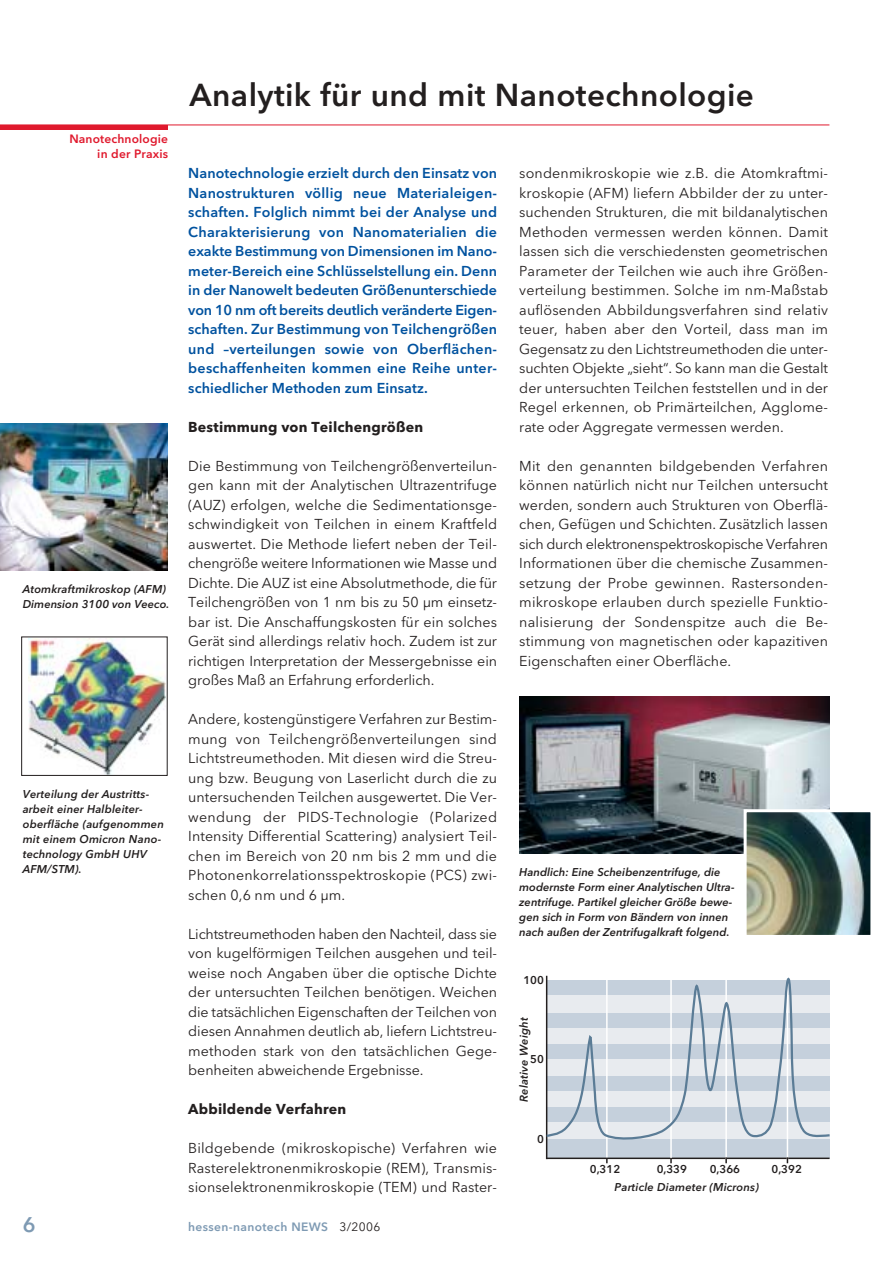
<style>
.page{position:relative;width:893px;height:1263px;background:#fff}
.page>*{position:absolute;margin:0;border:0;box-sizing:border-box;transform-origin:0 0}
.t1{font:600 31.5px "Avenir Next LT Pro";letter-spacing:.01em;color:#231f1f}
.t2{font:600 21px "Avenir Next LT Pro";color:#7e9ab3}
.t3{font:14.25px/19.5px "Avenir Next LT Pro";letter-spacing:.005em;color:#231f1f;text-align:justify}
.t4{font:600 14.25px/19.5px "Avenir Next LT Pro";letter-spacing:.005em;color:#00529f;text-align:justify}
.t5{font:700 14.25px "Avenir Next LT Pro";letter-spacing:.015em;color:#231f1f}
.t6{font:600 12px/15px "Avenir Next LT Pro";letter-spacing:.01em;color:#e0192d;text-align:right}
.t7{font:600 12px "Avenir Next LT Pro";letter-spacing:.03em;color:#7e9ab3}
.t8{font:italic 600 11.25px/15px "Avenir Next LT Pro";color:#231f1f}
.t9{font:600 11.25px "Avenir Next LT Pro";color:#231f1f}
.s1{font-weight:400;color:#231f1f}
</style>
<div class="page">
<hr style="left:0;top:125px;width:829px;height:1px;background:#e0192d">
<hr style="left:0;top:125px;width:167px;height:4px;background:#e0192d">
<img style="left:0;top:424px;width:168px;height:146px">
<img style="left:519px;top:697px;width:310px;height:156px">
<img style="left:747px;top:813px;width:122px;height:121px">
<div style="left:743px;top:809px;width:130px;height:129px;border:3px solid #fff"></div>
<div style="left:546px;top:1140px;width:283px;height:18px;background:#c5d0dc"></div>
<hr style="left:546px;top:976px;width:1px;height:183px;background:#231f1f">
<hr style="left:546px;top:1158px;width:283px;height:1px;background:#231f1f">
<hr style="left:606px;top:972px;width:1px;height:185px;background:#fff">
<hr style="left:670px;top:972px;width:1px;height:186px;background:#fff">
<hr style="left:725px;top:972px;width:2px;height:188px;background:#fff">
<svg style="left:725px;top:1157px;width:2px;height:6px"></svg>
<hr style="left:786px;top:972px;width:2px;height:188px;background:#fff">
<svg style="left:786px;top:1157px;width:2px;height:6px"></svg>
<svg style="left:545px;top:975px;width:285px;height:170px;background:#d2dae2"></svg>
<img style="left:29px;top:639px;width:136px;height:135px">
<div style="left:21px;top:637px;width:147px;height:139px;border:1px solid #231f1f"></div>
<p class="t6" style="left:69px;top:133px;width:100px">Nanotechnologie in der Praxis</p>
<p class="t8" style="left:23px;top:582px;width:148px">Atomkraftmikroskop (AFM)<br>Dimension 3100 von Veeco.</p>
<p class="t8" style="left:23px;top:788px;width:143px">Verteilung der Austritts&shy;arbeit einer Halbleiter&shy;oberfläche (aufgenommen mit einem Omicron Nano&shy;technology GmbH UHV<br>AFM/STM).</p>
<h1 class="t1" style="left:190px;top:83px;width:566px">Analytik für und mit Nanotechnologie</h1>
<p class="t4" style="left:188px;top:165px;width:310px">Nanotechnologie erzielt durch den Einsatz von Nanostrukturen völlig neue Materialeigen&shy;schaften. Folglich nimmt bei der Analyse und Charakterisierung von Nanomaterialien die exakte Bestimmung von Dimensionen im Nano&shy;meter-Bereich eine Schlüsselstellung ein. Denn in der Nanowelt bedeuten Größenunterschiede von 10 nm oft bereits deutlich veränderte Eigen&shy;schaften. Zur Bestimmung von Teilchengrößen und –verteilungen sowie von Oberflächen&shy;beschaffenheiten kommen eine Reihe unter&shy;schiedlicher Methoden zum Einsatz.</p>
<p class="t5" style="left:188px;top:421px;width:236px">Bestimmung von Teilchengrößen</p>
<p class="t3" style="left:188px;top:457px;width:310px">Die Bestimmung von Teilchengrößenverteilun&shy;gen kann mit der Analytischen Ultrazentrifuge (AUZ) erfolgen, welche die Sedimentationsge&shy;schwindigkeit von Teilchen in einem Kraftfeld auswertet. Die Methode liefert neben der Teil&shy;chengröße weitere Informationen wie Masse und Dichte. Die AUZ ist eine Absolutmethode, die für Teilchengrößen von 1 nm bis zu 50 µm einsetz&shy;bar ist. Die Anschaffungskosten für ein solches Gerät sind allerdings relativ hoch. Zudem ist zur richtigen Interpretation der Messergebnisse ein großes Maß an Erfahrung erforderlich.</p>
<p class="t3" style="left:188px;top:711px;width:310px">Andere, kostengünstigere Verfahren zur Bestim&shy;mung von Teilchengrößenverteilungen sind Lichtstreumethoden. Mit diesen wird die Streu&shy;ung bzw. Beugung von Laserlicht durch die zu untersuchenden Teilchen ausgewertet. Die Ver&shy;wendung der PIDS-Technologie (Polarized Intensity Differential Scattering) analysiert Teil&shy;chen im Bereich von 20 nm bis 2 mm und die Photonenkorrelationsspektroskopie (PCS) zwi&shy;schen 0,6 nm und 6 µm.</p>
<p class="t3" style="left:188px;top:925px;width:310px">Lichtstreumethoden haben den Nachteil, dass sie von kugelförmigen Teilchen ausgehen und teil&shy;weise noch Angaben über die optische Dichte der untersuchten Teilchen benötigen. Weichen die tatsächlichen Eigenschaften der Teilchen von diesen Annahmen deutlich ab, liefern Lichtstreu&shy;methoden stark von den tatsächlichen Gege&shy;benheiten abweichende Ergebnisse.</p>
<p class="t5" style="left:188px;top:1103px;width:160px">Abbildende Verfahren</p>
<p class="t3" style="left:188px;top:1140px;width:310px">Bildgebende (mikroskopische) Verfahren wie Rasterelektronenmikroskopie (REM), Transmis&shy;sionselektronenmikroskopie (TEM) und Raster-</p>
<p class="t3" style="left:519px;top:165px;width:310px">sondenmikroskopie wie z.B. die Atomkraftmi&shy;kroskopie (AFM) liefern Abbilder der zu unter&shy;suchenden Strukturen, die mit bildanalytischen Methoden vermessen werden können. Damit lassen sich die verschiedensten geometrischen Parameter der Teilchen wie auch ihre Größen&shy;verteilung bestimmen. Solche im nm-Maßstab auflösenden Abbildungsverfahren sind relativ teuer, haben aber den Vorteil, dass man im Gegensatz zu den Lichtstreumethoden die unter&shy;suchten Objekte „sieht“. So kann man die Gestalt der untersuchten Teilchen feststellen und in der Regel erkennen, ob Primärteilchen, Agglome&shy;rate oder Aggregate vermessen werden.</p>
<p class="t3" style="left:519px;top:457px;width:310px">Mit den genannten bildgebenden Verfahren können natürlich nicht nur Teilchen untersucht werden, sondern auch Strukturen von Oberflä&shy;chen, Gefügen und Schichten. Zusätzlich lassen sich durch elektronenspektroskopische Verfahren Informationen über die chemische Zusammen&shy;setzung der Probe gewinnen. Rastersonden&shy;mikroskope erlauben durch spezielle Funktio&shy;nalisierung der Sondenspitze auch die Be&shy;stimmung von magnetischen oder kapazitiven Eigenschaften einer Oberfläche.</p>
<p class="t8" style="left:519px;top:865px;width:217px">Handlich: Eine Scheibenzentrifuge, die modernste Form einer Analytischen Ultra&shy;zentrifuge. Partikel gleicher Größe bewe&shy;gen sich in Form von Bändern von innen nach außen der Zentrifugalkraft folgend.</p>
<p class="t9" style="left:523px;top:976px;width:22px">100</p>
<p class="t8" style="left:517px;top:1102px;width:86px;rotate:-90deg">Relative Weight</p>
<p class="t9" style="left:530px;top:1054px;width:15px">50</p>
<p class="t9" style="left:537px;top:1135px;width:8px">0</p>
<p class="t9" style="left:590px;top:1165px;width:32px">0,312</p>
<p class="t9" style="left:656px;top:1165px;width:32px">0,339</p>
<p class="t9" style="left:709px;top:1165px;width:32px">0,366</p>
<p class="t9" style="left:771px;top:1165px;width:32px">0,392</p>
<p class="t8" style="left:614px;top:1181px;width:146px">Particle Diameter (Microns)</p>
<h2 class="t2" style="left:23px;top:1216px;width:14px">6</h2>
<p class="t7" style="left:188px;top:1222px;width:194px">hessen-nanotech NEWS <span class="s1">3/2006</span></p>
</div>
